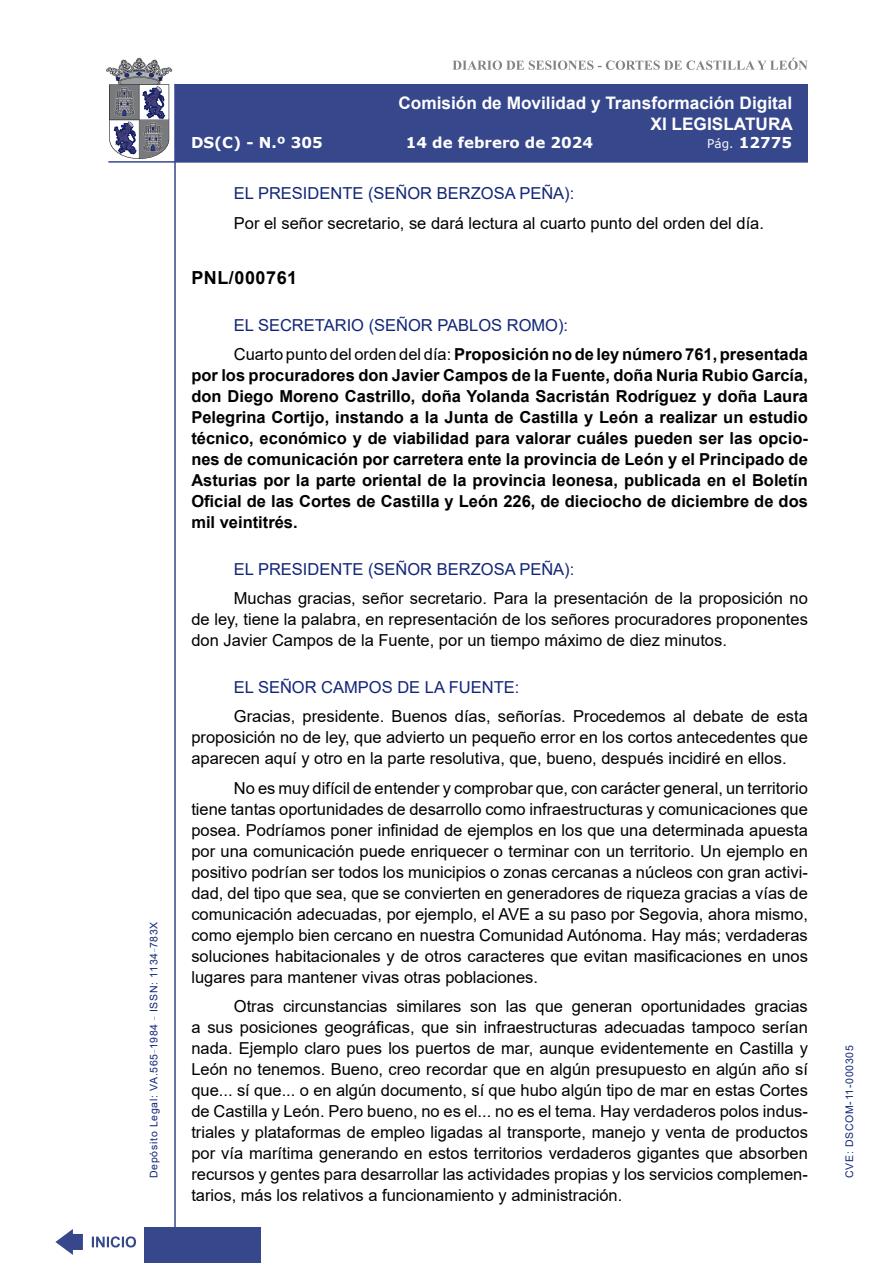
<style>
.page{position:relative;width:893px;height:1263px;background:#fff}
.page>*{position:absolute;margin:0;border:0;box-sizing:border-box;transform-origin:0 0}
.MarcadorPrimerNivel{font:700 18px "Arial";letter-spacing:.03em;color:#000}
.t1{font:700 17.25px/20.7px "Arial";color:#fff;text-align:right}
.t2{font:16.5px/21px "Arial";color:#000;text-align:justify}
.t3{font:700 16.5px/21px "Arial";color:#000;text-align:justify}
.Orador{font:16.5px "Arial";color:#122678}
.t4{font:700 15px "Verdana";color:#fff}
.t5{font:10.5px "Arial";letter-spacing:.065em;color:#122678}
.s1{font-weight:400;font-size:12px}
.s2{font-weight:400}
</style>
<div class="page">
<svg style="left:452px;top:58px;width:356px;height:12px"></svg>
<hr style="left:174px;top:84px;width:2px;height:1179px;background:#36478c">
<div style="left:144px;top:1227px;width:117px;height:36px;background:#36478c"></div>
<div style="left:175px;top:84px;width:633px;height:78px;background:#36478c"></div>
<hr style="left:108px;top:161px;width:700px;height:2px;background:#36478c">
<svg style="left:92px;top:1236px;width:44px;height:11px"></svg>
<svg style="left:55px;top:1229px;width:28px;height:26px"></svg>
<svg style="left:106px;top:58px;width:66px;height:101px"></svg>
<p class="t5" style="left:146px;top:1178px;width:258px;rotate:-90deg">Depósito Legal: VA.565<sup>_</sup>1984 <sup>_</sup> ISSN: 1134<sup>_</sup>783X</p>
<p class="t1" style="left:398px;top:93px;width:396px">Comisión de Movilidad y Transformación Digital<br>XI LEGISLATURA</p>
<p class="t4" style="left:191px;top:132px;width:133px">DS(C) - N.º 305</p>
<p class="t4" style="left:406px;top:132px;width:189px">14 de febrero de 2024</p>
<p class="t4" style="left:707px;top:132px;width:86px"><span class="s1">Pág.</span> 12775</p>
<p class="Orador" style="left:234px;top:182px;width:342px">EL PRESIDENTE (SEÑOR BERZOSA PEÑA):</p>
<p class="t2" style="left:234px;top:212px;width:532px">Por el señor secretario, se dará lectura al cuarto punto del orden del día.</p>
<p class="MarcadorPrimerNivel" style="left:191px;top:265px;width:107px">PNL/000761</p>
<p class="Orador" style="left:234px;top:314px;width:336px">EL SECRETARIO (SEÑOR PABLOS ROMO):</p>
<p class="t3" style="left:191px;top:344px;width:618px;text-indent:43px"><span class="s2">Cuarto punto del orden del día:</span> Proposición no de ley número 761, presentada por los procuradores don Javier Campos de la Fuente, doña Nuria Rubio García, don Diego Moreno Castrillo, doña Yolanda Sacristán Rodríguez y doña Laura Pelegrina Cortijo, instando a la Junta de Castilla y León a realizar un estudio técnico, económico y de viabilidad para valorar cuáles pueden ser las opcio&shy;nes de comunicación por carretera ente la provincia de León y el Principado de Asturias por la parte oriental de la provincia leonesa, publicada en el Boletín Oficial de las Cortes de Castilla y León 226, de dieciocho de diciembre de dos mil veintitrés.</p>
<p class="Orador" style="left:234px;top:558px;width:342px">EL PRESIDENTE (SEÑOR BERZOSA PEÑA):</p>
<p class="t2" style="left:191px;top:588px;width:618px;text-indent:43px">Muchas gracias, señor secretario. Para la presentación de la proposición no de ley, tiene la palabra, en representación de los señores procuradores proponentes don Javier Campos de la Fuente, por un tiempo máximo de diez minutos.</p>
<p class="Orador" style="left:234px;top:676px;width:287px">EL SEÑOR CAMPOS DE LA FUENTE:</p>
<p class="t2" style="left:191px;top:706px;width:618px;text-indent:43px">Gracias, presidente. Buenos días, señorías. Procedemos al debate de esta proposición no de ley, que advierto un pequeño error en los cortos antecedentes que aparecen aquí y otro en la parte resolutiva, que, bueno, después incidiré en ellos.</p>
<p class="t2" style="left:191px;top:777px;width:618px;text-indent:43px">No es muy difícil de entender y comprobar que, con carácter general, un territorio tiene tantas oportunidades de desarrollo como infraestructuras y comunicaciones que posea. Podríamos poner infinidad de ejemplos en los que una determinada apuesta por una comunicación puede enriquecer o terminar con un territorio. Un ejemplo en positivo podrían ser todos los municipios o zonas cercanas a núcleos con gran activi&shy;dad, del tipo que sea, que se convierten en generadores de riqueza gracias a vías de comunicación adecuadas, por ejemplo, el AVE a su paso por Segovia, ahora mismo, como ejemplo bien cercano en nuestra Comunidad Autónoma. Hay más; verdaderas soluciones habitacionales y de otros caracteres que evitan masificaciones en unos lugares para mantener vivas otras poblaciones.</p>
<p class="t2" style="left:191px;top:996px;width:618px;text-indent:43px">Otras circunstancias similares son las que generan oportunidades gracias a sus posiciones geográficas, que sin infraestructuras adecuadas tampoco serían nada. Ejemplo claro pues los puertos de mar, aunque evidentemente en Castilla y León no tenemos. Bueno, creo recordar que en algún presupuesto en algún año sí que... sí que... o en algún documento, sí que hubo algún tipo de mar en estas Cortes de Castilla y León. Pero bueno, no es el... no es el tema. Hay verdaderos polos indus&shy;triales y plataformas de empleo ligadas al transporte, manejo y venta de productos por vía marítima generando en estos territorios verdaderos gigantes que absorben recursos y gentes para desarrollar las actividades propias y los servicios complemen&shy;tarios, más los relativos a funcionamiento y administración.</p>
<p class="t5" style="left:842px;top:1178px;width:134px;rotate:-90deg">CVE: DSCOM-11-000305</p>
</div>
